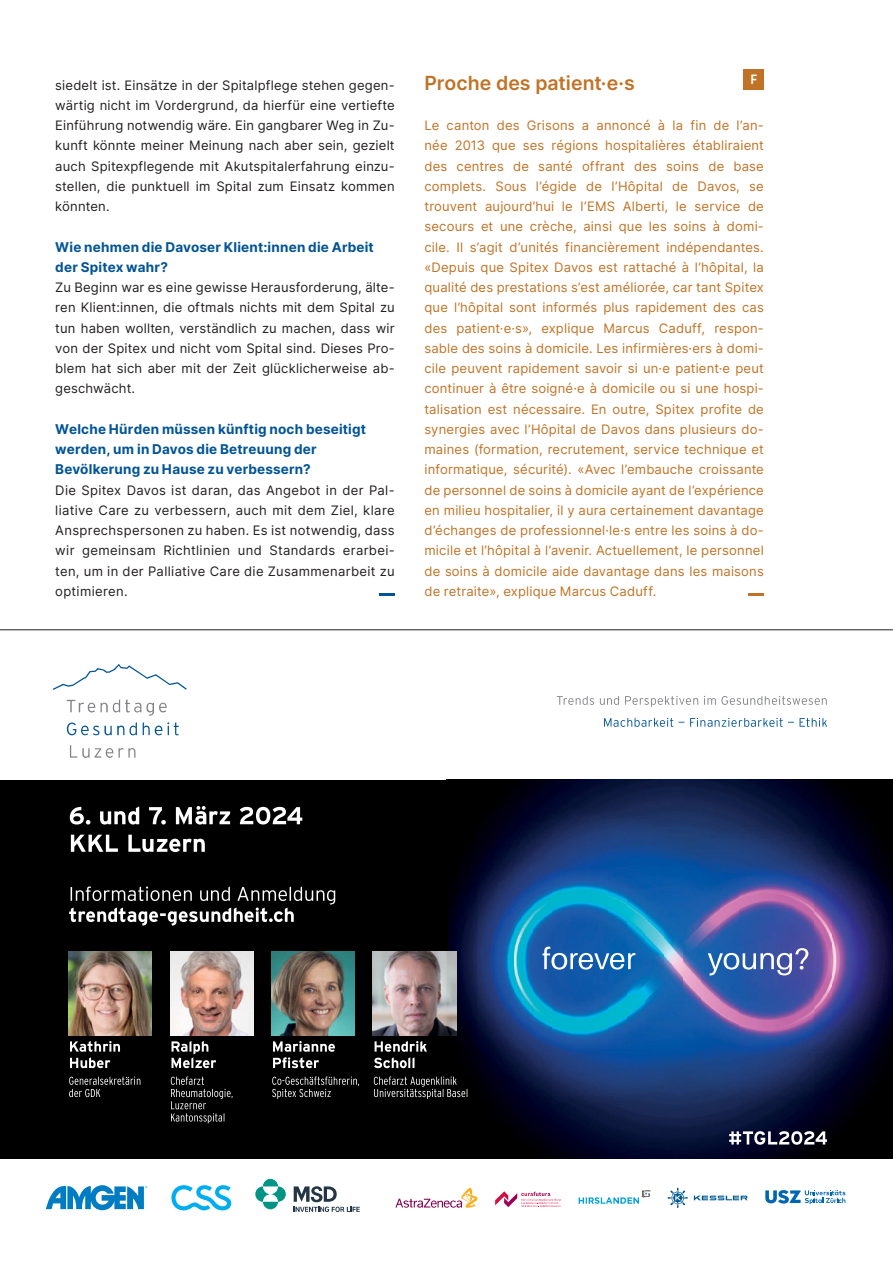
<style>
.page{position:relative;width:893px;height:1263px;background:#fff}
.page>*{position:absolute;margin:0;border:0;box-sizing:border-box;transform-origin:0 0}
.t1{font:600 19.5px "Inter";letter-spacing:-.005em;color:#c07326}
.t2{font:700 13.5px/20.2px "Inter";letter-spacing:.015em;color:#005495}
.t3{font:700 13.5px "Circe";color:#fff}
.t4{font:13.05px/20.2px "Inter";letter-spacing:.015em;color:#c07326;text-align:justify}
.t5{font:13.05px/20.2px "Inter";letter-spacing:.015em;color:#231f20;text-align:justify}
</style>
<div class="page">
<div style="left:744px;top:69px;width:20px;height:21px;background:#c07326"></div>
<hr style="left:748px;top:593px;width:16px;height:3px;background:#c07326">
<hr style="left:379px;top:593px;width:16px;height:3px;background:#005495">
<img style="left:447px;top:780px;width:446px;height:378px">
<div style="left:0;top:780px;width:447px;height:378px;background:#000"></div>
<svg style="left:70px;top:806px;width:232px;height:19px"></svg>
<svg style="left:71px;top:835px;width:134px;height:17px"></svg>
<svg style="left:69px;top:886px;width:266px;height:39px"></svg>
<svg style="left:557px;top:696px;width:270px;height:11px"></svg>
<svg style="left:604px;top:718px;width:223px;height:9px"></svg>
<svg style="left:67px;top:700px;width:28px;height:12px"></svg>
<svg style="left:101px;top:699px;width:66px;height:17px"></svg>
<svg style="left:67px;top:722px;width:57px;height:13px"></svg>
<svg style="left:130px;top:722px;width:7px;height:13px"></svg>
<svg style="left:143px;top:722px;width:36px;height:13px"></svg>
<svg style="left:70px;top:745px;width:43px;height:13px"></svg>
<svg style="left:119px;top:748px;width:16px;height:10px"></svg>
<svg style="left:53px;top:664px;width:134px;height:26px"></svg>
<svg style="left:729px;top:1131px;width:98px;height:14px"></svg>
<svg style="left:70px;top:1041px;width:50px;height:27px"></svg>
<svg style="left:69px;top:1076px;width:71px;height:21px"></svg>
<svg style="left:172px;top:1041px;width:44px;height:27px"></svg>
<svg style="left:171px;top:1076px;width:62px;height:48px"></svg>
<svg style="left:273px;top:1041px;width:62px;height:27px"></svg>
<svg style="left:272px;top:1076px;width:87px;height:23px"></svg>
<svg style="left:374px;top:1041px;width:53px;height:27px"></svg>
<svg style="left:374px;top:1076px;width:93px;height:23px"></svg>
<svg style="left:46px;top:1185px;width:101px;height:25px"></svg>
<svg style="left:171px;top:1185px;width:60px;height:25px"></svg>
<svg style="left:255px;top:1179px;width:31px;height:30px"></svg>
<svg style="left:293px;top:1186px;width:67px;height:26px"></svg>
<svg style="left:395px;top:1188px;width:83px;height:20px"></svg>
<svg style="left:579px;top:1190px;width:71px;height:14px"></svg>
<svg style="left:765px;top:1190px;width:80px;height:14px"></svg>
<svg style="left:694px;top:1195px;width:53px;height:5px"></svg>
<svg style="left:668px;top:1188px;width:20px;height:20px"></svg>
<svg style="left:495px;top:1191px;width:66px;height:16px"></svg>
<img style="left:543px;top:947px;width:265px;height:28px">
<img style="left:170px;top:952px;width:83px;height:83px">
<img style="left:272px;top:952px;width:83px;height:83px">
<img style="left:373px;top:952px;width:83px;height:83px">
<img style="left:68px;top:952px;width:84px;height:83px">
<hr style="left:0;top:629px;width:893px;height:1px;background:#231f20">
<p class="t5" style="left:55px;top:74px;width:341px">siedelt ist. Einsätze in der Spitalpflege stehen gegen&shy;wärtig nicht im Vordergrund, da hierfür eine vertiefte Einführung notwendig wäre. Ein gangbarer Weg in Zu&shy;kunft könnte meiner Meinung nach aber sein, gezielt auch Spitexpflegende mit Akutspitalerfahrung einzu&shy;stellen, die punktuell im Spital zum Einsatz kommen könnten.</p>
<p class="t2" style="left:55px;top:236px;width:320px">Wie nehmen die Davoser Klient:innen die Arbeit der Spitex wahr?</p>
<p class="t5" style="left:55px;top:277px;width:341px">Zu Beginn war es eine gewisse Herausforderung, älte&shy;ren Klient:innen, die oftmals nichts mit dem Spital zu tun haben wollten, verständlich zu machen, dass wir von der Spitex und nicht vom Spital sind. Dieses Pro&shy;blem hat sich aber mit der Zeit glücklicherweise ab&shy;geschwächt.</p>
<p class="t2" style="left:55px;top:418px;width:312px">Welche Hürden müssen künftig noch beseitigt werden, um in Davos die Betreuung der<br>Bevölkerung zu Hause zu verbessern?</p>
<p class="t5" style="left:55px;top:479px;width:341px">Die Spitex Davos ist daran, das Angebot in der Pal&shy;liative Care zu verbessern, auch mit dem Ziel, klare Ansprechspersonen zu haben. Es ist notwendig, dass wir gemeinsam Richtlinien und Standards erarbei&shy;ten, um in der Palliative Care die Zusammenarbeit zu optimieren.</p>
<h1 class="t1" style="left:424px;top:68px;width:212px">Proche des patient·e·s</h1>
<p class="t3" style="left:750px;top:70px;width:9px">F</p>
<p class="t4" style="left:424px;top:115px;width:341px">Le canton des Grisons a annoncé à la fin de l’an&shy;née 2013 que ses régions hospitalières établiraient des centres de santé offrant des soins de base complets. Sous l’égide de l’Hôpital de Davos, se trouvent aujourd’hui le l’EMS Alberti, le service de secours et une crèche, ainsi que les soins à domi&shy;cile. Il s’agit d’unités financièrement indépendantes. «Depuis que Spitex Davos est rattaché à l’hôpital, la qualité des prestations s’est améliorée, car tant Spitex que l’hôpital sont informés plus rapidement des cas des patient·e·s», explique Marcus Caduff, respon&shy;sable des soins à domicile. Les infirmières·ers à domi&shy;cile peuvent rapidement savoir si un·e patient·e peut continuer à être soigné·e à domicile ou si une hospi&shy;talisation est nécessaire. En outre, Spitex profite de synergies avec l’Hôpital de Davos dans plusieurs do&shy;maines (formation, recrutement, service technique et informatique, sécurité). «Avec l’embauche croissante de personnel de soins à domicile ayant de l’expérience en milieu hospitalier, il y aura certainement davantage d’échanges de professionnel·le·s entre les soins à do&shy;micile et l’hôpital à l’avenir. Actuellement, le personnel de soins à domicile aide davantage dans les maisons de retraite», explique Marcus Caduff.</p>
</div>
